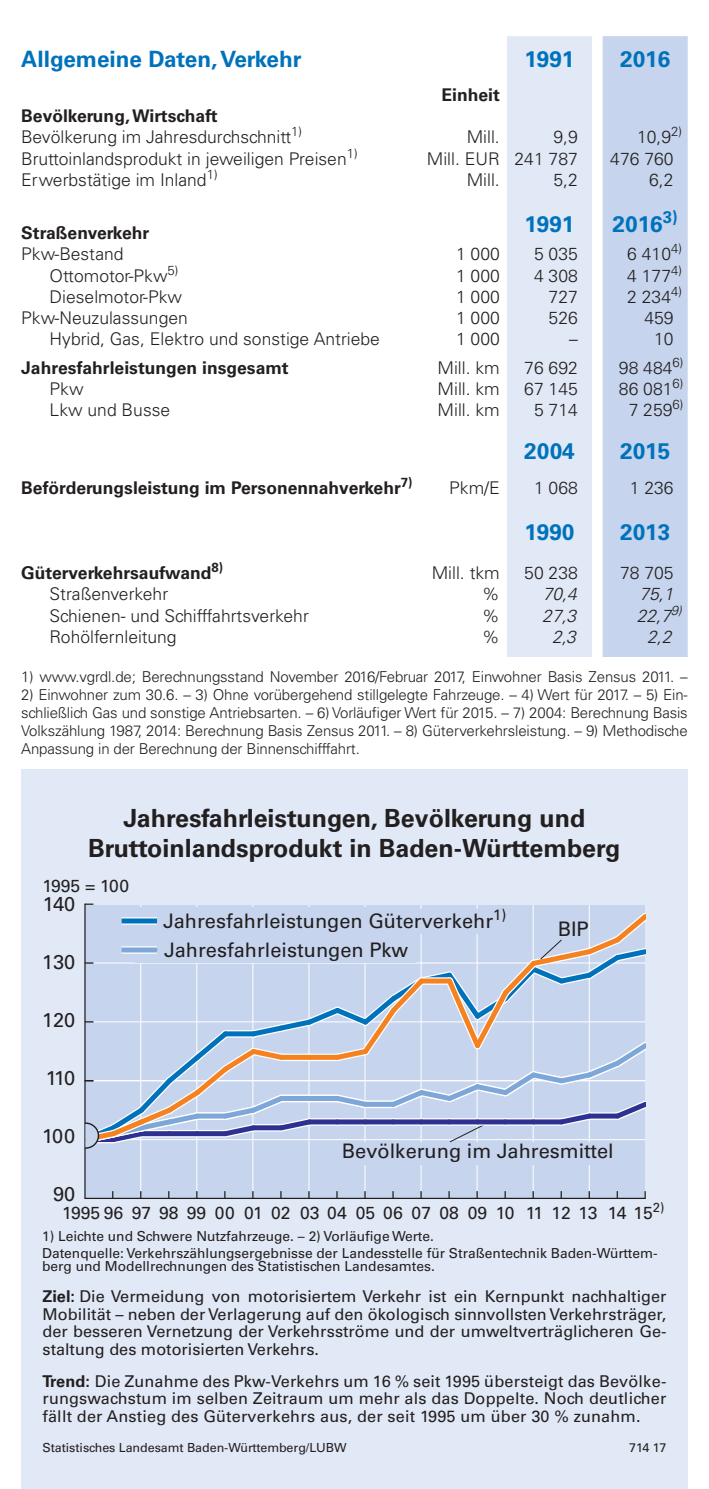
<style>
.page{position:relative;width:709px;height:1489px;background:#fff}
.page>*{position:absolute;margin:0;border:0;box-sizing:border-box;transform-origin:0 0}
.t1{font:700 25px/30px "Univers";color:#231f20;text-align:center}
.t2{font:700 22.5px "Univers";color:#0072bc}
.t3{font:20px "Univers";color:#231f20}
.t4{font:300 17.5px/21.2px "Univers";color:#231f20}
.t5{font:700 17.5px "Univers";color:#231f20}
.t6{font:17.5px "Univers";color:#231f20}
.t7{font:italic 300 17.5px "Univers";color:#231f20}
.t8{font:16.25px/17.5px "Univers";letter-spacing:.01em;color:#231f20;text-align:justify}
.t9{font:300 15px/18px "Univers";letter-spacing:-.01em;color:#231f20;text-align:justify}
.t10{font:13.75px/16.2px "Univers";color:#231f20}
.t11{font:12.5px "Univers";letter-spacing:-.005em;color:#231f20}
.s1{font-weight:700}
</style>
<div class="page">
<div style="left:21px;top:769px;width:666px;height:719px;background:#e1e9f6"></div>
<div style="left:507px;top:36px;width:85px;height:621px;background:#e1e9f6"></div>
<div style="left:602px;top:36px;width:85px;height:621px;background:#c6d5ed"></div>
<div style="left:85px;top:904px;width:560px;height:294px;background:#c6d5ed"></div>
<hr style="left:85px;top:1197px;width:560px;height:1px;background:#231f20">
<hr style="left:140px;top:904px;width:1px;height:287px;background:#fff">
<hr style="left:196px;top:904px;width:1px;height:287px;background:#fff">
<hr style="left:252px;top:904px;width:1px;height:287px;background:#fff">
<hr style="left:308px;top:904px;width:1px;height:287px;background:#fff">
<hr style="left:364px;top:904px;width:1px;height:287px;background:#fff">
<hr style="left:420px;top:904px;width:1px;height:287px;background:#fff">
<hr style="left:476px;top:904px;width:1px;height:287px;background:#fff">
<hr style="left:533px;top:904px;width:1px;height:287px;background:#fff">
<hr style="left:589px;top:904px;width:1px;height:287px;background:#fff">
<svg style="left:420px;top:1190px;width:2px;height:8px"></svg>
<svg style="left:448px;top:1191px;width:2px;height:7px"></svg>
<svg style="left:476px;top:1190px;width:2px;height:8px"></svg>
<svg style="left:504px;top:1191px;width:2px;height:7px"></svg>
<svg style="left:532px;top:1190px;width:2px;height:8px"></svg>
<svg style="left:560px;top:1191px;width:2px;height:7px"></svg>
<svg style="left:588px;top:1190px;width:2px;height:8px"></svg>
<svg style="left:616px;top:1191px;width:2px;height:7px"></svg>
<div style="left:342px;top:1142px;width:272px;height:23px;background:#c6d5ed"></div>
<hr style="left:84px;top:903px;width:2px;height:295px;background:#231f20">
<svg style="left:84px;top:903px;width:561px;height:246px"></svg>
<p class="t2" style="left:21px;top:46px;width:282px">Allgemeine Daten, Verkehr</p>
<p class="t2" style="left:524px;top:46px;width:52px">1991</p>
<p class="t2" style="left:620px;top:46px;width:52px">2016</p>
<p class="t5" style="left:441px;top:84px;width:60px">Einheit</p>
<p class="t4" style="left:21px;top:105px;width:282px"><span class="s1">Bevölkerung, Wirtschaft<br></span>Bevölkerung im Jahresdurchschnitt<sup>1)</sup></p>
<p class="t4" style="left:467px;top:126px;width:35px">Mill.</p>
<p class="t4" style="left:553px;top:126px;width:26px">9,9</p>
<p class="t4" style="left:637px;top:126px;width:47px">10,9<sup>2)</sup></p>
<p class="t4" style="left:21px;top:148px;width:338px">Bruttoinlandsprodukt in jeweiligen Preisen<sup>1)</sup></p>
<p class="t4" style="left:427px;top:148px;width:152px">Mill. EUR 241 787</p>
<p class="t4" style="left:610px;top:148px;width:65px">476 760</p>
<p class="t4" style="left:21px;top:169px;width:198px">Erwerbstätige im Inland<sup>1)</sup></p>
<p class="t4" style="left:467px;top:169px;width:35px">Mill.</p>
<p class="t4" style="left:553px;top:169px;width:26px">5,2</p>
<p class="t4" style="left:649px;top:169px;width:26px">6,2</p>
<p class="t5" style="left:21px;top:223px;width:129px">Straßenverkehr</p>
<p class="t2" style="left:524px;top:211px;width:52px">1991</p>
<p class="t2" style="left:612px;top:211px;width:67px">2016<sup>3)</sup></p>
<p class="t4" style="left:21px;top:243px;width:104px">Pkw-Bestand</p>
<p class="t4" style="left:456px;top:243px;width:45px">1 000</p>
<p class="t4" style="left:534px;top:243px;width:45px">5 035</p>
<p class="t4" style="left:627px;top:243px;width:56px">6 410<sup>4)</sup></p>
<p class="t4" style="left:50px;top:265px;width:130px">Ottomotor-Pkw<sup>5)</sup></p>
<p class="t4" style="left:456px;top:265px;width:45px">1 000</p>
<p class="t4" style="left:534px;top:265px;width:45px">4 308</p>
<p class="t4" style="left:627px;top:265px;width:56px">4 177<sup>4)</sup></p>
<p class="t4" style="left:50px;top:286px;width:134px">Dieselmotor-Pkw</p>
<p class="t4" style="left:456px;top:286px;width:45px">1 000</p>
<p class="t4" style="left:548px;top:286px;width:31px">727</p>
<p class="t4" style="left:627px;top:286px;width:56px">2 234<sup>4)</sup></p>
<p class="t4" style="left:21px;top:307px;width:168px">Pkw-Neuzulassungen</p>
<p class="t4" style="left:456px;top:307px;width:45px">1 000</p>
<p class="t4" style="left:548px;top:307px;width:31px">526</p>
<p class="t4" style="left:644px;top:307px;width:31px">459</p>
<p class="t4" style="left:50px;top:328px;width:332px">Hybrid, Gas, Elektro und sonstige Antriebe</p>
<p class="t4" style="left:456px;top:328px;width:45px">1 000</p>
<p class="t4" style="left:569px;top:328px;width:10px">–</p>
<p class="t4" style="left:654px;top:328px;width:21px">10</p>
<p class="t5" style="left:21px;top:357px;width:269px">Jahresfahrleistungen insgesamt</p>
<p class="t4" style="left:437px;top:357px;width:64px">Mill. km</p>
<p class="t4" style="left:524px;top:357px;width:55px">76 692</p>
<p class="t4" style="left:619px;top:357px;width:66px">98 484<sup>6)</sup></p>
<p class="t4" style="left:50px;top:378px;width:36px">Pkw</p>
<p class="t4" style="left:437px;top:378px;width:64px">Mill. km</p>
<p class="t4" style="left:524px;top:378px;width:55px">67 145</p>
<p class="t4" style="left:619px;top:378px;width:66px">86 081<sup>6)</sup></p>
<p class="t4" style="left:50px;top:399px;width:122px">Lkw und Busse</p>
<p class="t4" style="left:437px;top:399px;width:64px">Mill. km</p>
<p class="t4" style="left:534px;top:399px;width:45px">5 714</p>
<p class="t4" style="left:628px;top:399px;width:56px">7 259<sup>6)</sup></p>
<p class="t2" style="left:524px;top:438px;width:52px">2004</p>
<p class="t2" style="left:620px;top:438px;width:52px">2015</p>
<p class="t5" style="left:21px;top:478px;width:393px">Beförderungsleistung im Personennahverkehr<sup>7)</sup></p>
<p class="t4" style="left:449px;top:477px;width:52px">Pkm/E</p>
<p class="t4" style="left:534px;top:477px;width:45px">1 068</p>
<p class="t4" style="left:629px;top:477px;width:45px">1 236</p>
<p class="t2" style="left:524px;top:519px;width:52px">1990</p>
<p class="t2" style="left:620px;top:519px;width:52px">2013</p>
<p class="t5" style="left:21px;top:562px;width:203px">Güterverkehrsaufwand<sup>8)</sup></p>
<p class="t4" style="left:432px;top:562px;width:70px">Mill. tkm</p>
<p class="t4" style="left:524px;top:562px;width:55px">50 238</p>
<p class="t4" style="left:620px;top:562px;width:55px">78 705</p>
<p class="t4" style="left:50px;top:583px;width:120px">Straßenverkehr</p>
<p class="t4" style="left:482px;top:583px;width:19px">%</p>
<p class="t7" style="left:542px;top:583px;width:36px">70,4</p>
<p class="t7" style="left:639px;top:583px;width:36px">75,1</p>
<p class="t4" style="left:50px;top:604px;width:261px">Schienen- und Schifffahrtsverkehr</p>
<p class="t4" style="left:482px;top:604px;width:19px">%</p>
<p class="t7" style="left:542px;top:605px;width:36px">27,3</p>
<p class="t7" style="left:636px;top:605px;width:47px">22,7<sup>9)</sup></p>
<p class="t4" style="left:50px;top:626px;width:128px">Rohölfernleitung</p>
<p class="t4" style="left:482px;top:626px;width:19px">%</p>
<p class="t7" style="left:552px;top:626px;width:25px">2,3</p>
<p class="t7" style="left:647px;top:626px;width:26px">2,2</p>
<p class="t9" style="left:21px;top:667px;width:668px">1) www.vgrdl.de; Berechnungsstand November 2016/Februar 2017, Einwohner Basis Zensus 2011. –</p>
<p class="t9" style="left:21px;top:685px;width:668px">2) Einwohner zum 30.6. – 3) Ohne vorübergehend stillgelegte Fahrzeuge. – 4) Wert für 2017. – 5) Ein&shy;schließlich Gas und sonstige Antriebsarten. – 6) Vorläufiger Wert für 2015. – 7) 2004: Berechnung Basis Volkszählung 1987, 2014: Berechnung Basis Zensus 2011. – 8) Güterverkehrsleistung. – 9) Methodische Anpassung in der Berechnung der Binnenschifffahrt.</p>
<h1 class="t1" style="left:88px;top:803px;width:534px">Jahresfahrleistungen, Bevölkerung und<br>Bruttoinlandsprodukt in Baden-Württemberg</h1>
<p class="t6" style="left:42px;top:875px;width:88px">1995 = 100</p>
<p class="t3" style="left:43px;top:892px;width:34px">140</p>
<p class="t3" style="left:42px;top:950px;width:35px">130</p>
<p class="t3" style="left:42px;top:1008px;width:35px">120</p>
<p class="t3" style="left:46px;top:1066px;width:31px">110</p>
<p class="t3" style="left:42px;top:1124px;width:35px">100</p>
<p class="t3" style="left:163px;top:908px;width:345px">Jahresfahrleistungen Güterverkehr<sup>1)</sup></p>
<p class="t3" style="left:164px;top:938px;width:246px">Jahresfahrleistungen Pkw</p>
<p class="t3" style="left:557px;top:916px;width:33px">BIP</p>
<p class="t3" style="left:342px;top:1139px;width:273px">Bevölkerung im Jahresmittel</p>
<p class="t3" style="left:53px;top:1181px;width:24px">90</p>
<p class="t6" style="left:62px;top:1202px;width:62px">1995 96</p>
<p class="t6" style="left:132px;top:1202px;width:48px">97 98</p>
<p class="t6" style="left:215px;top:1202px;width:22px">00</p>
<p class="t6" style="left:271px;top:1202px;width:21px">02</p>
<p class="t6" style="left:300px;top:1202px;width:48px">03 04</p>
<p class="t6" style="left:383px;top:1202px;width:21px">06</p>
<p class="t6" style="left:439px;top:1202px;width:21px">08</p>
<p class="t6" style="left:496px;top:1202px;width:20px">10</p>
<p class="t6" style="left:551px;top:1202px;width:47px">12 13</p>
<p class="t6" style="left:608px;top:1202px;width:58px">14 15<sup>2)</sup></p>
<p class="t6" style="left:187px;top:1202px;width:21px">99</p>
<p class="t6" style="left:244px;top:1202px;width:20px">01</p>
<p class="t6" style="left:356px;top:1202px;width:21px">05</p>
<p class="t6" style="left:411px;top:1202px;width:21px">07</p>
<p class="t6" style="left:468px;top:1202px;width:21px">09</p>
<p class="t6" style="left:526px;top:1202px;width:19px">11</p>
<p class="t10" style="left:42px;top:1228px;width:617px">1) Leichte und Schwere Nutzfahrzeuge. – 2) Vorläufige Werte.<br>Datenquelle: Verkehrszählungsergebnisse der Landesstelle für Straßentechnik Baden-Württem-</p>
<p class="t10" style="left:42px;top:1258px;width:394px">berg und Modellrechnungen des Statistischen Landesamtes.</p>
<p class="t8" style="left:43px;top:1287px;width:625px"><span class="s1">Ziel:</span> Die Vermeidung von motorisiertem Verkehr ist ein Kernpunkt nachhaltiger Mobilität – neben der Verlagerung auf den ökologisch sinnvollsten Verkehrsträger, der besseren Vernetzung der Verkehrsströme und der umweltverträglicheren Ge&shy;staltung des motorisierten Verkehrs.</p>
<p class="t8" style="left:43px;top:1371px;width:625px"><span class="s1">Trend:</span> Die Zunahme des Pkw-Verkehrs um 16 % seit 1995 übersteigt das Bevölke&shy;rungswachstum im selben Zeitraum um mehr als das Doppelte. Noch deutlicher fällt der Anstieg des Güterverkehrs aus, der seit 1995 um über 30 % zunahm.</p>
<p class="t11" style="left:43px;top:1439px;width:306px">Statistisches Landesamt Baden-Württemberg/LUBW</p>
<p class="t11" style="left:629px;top:1439px;width:39px">714 17</p>
</div>
